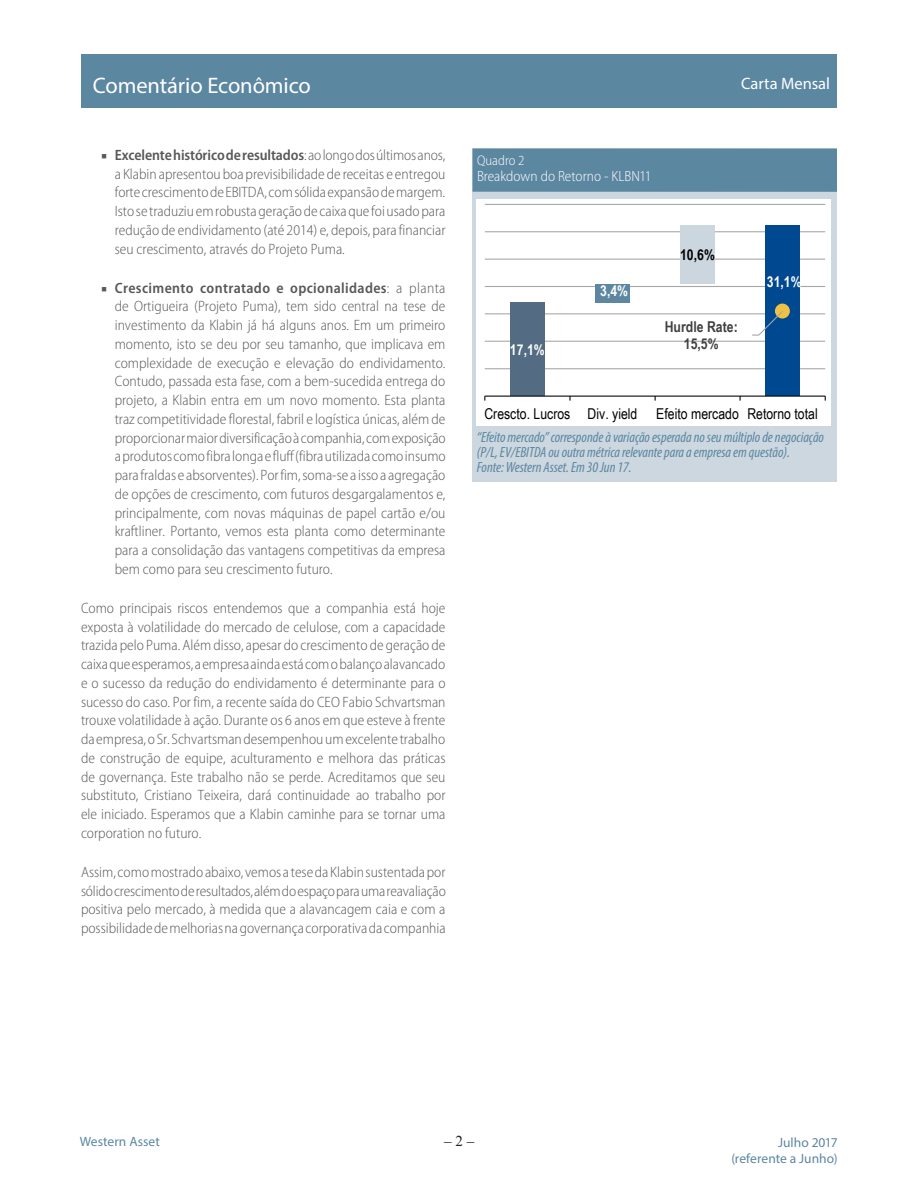
<style>
.page{position:relative;width:918px;height:1188px;background:#fff}
.page>*{position:absolute;margin:0;border:0;box-sizing:border-box;transform-origin:0 0}
.t1{font:22.5px "Myriad Pro";letter-spacing:-.005em;color:#fff}
.t2{font:16.5px "Myriad Pro";color:#fff}
.Subhead{font:300 semi-condensed 15px/18.8px "Myriad Pro";color:#57585a;text-align:justify}
.t3{font:15px "Arial Narrow";color:#000}
.t4{font:700 15px/17.2px "Arial Narrow";color:#404040;text-align:center}
.t5{font:700 15px "Arial Narrow";color:#fff}
.t6{font:700 15px "Arial Narrow";color:#000}
.Page{font:15px "Times New Roman";color:#231f20}
.t7{font:italic condensed 14.85px/14.9px "Myriad Pro";letter-spacing:-.005em;color:#5c87a1}
.t8{font:300 semi-condensed 14.85px "Myriad Pro";letter-spacing:.005em;color:#fff}
.t9{font:300 semi-condensed 13.95px "Myriad Pro";color:#fff}
.t10{font:13.5px/16.2px "Myriad Pro";letter-spacing:.005em;color:#5c87a1;text-align:right}
.s1{font-family:"Minion Pro";font-weight:700;font-stretch:condensed}
.s2{font-weight:600}
</style>
<div class="page">
<div style="left:81px;top:54px;width:756px;height:54px;background:#5c87a1"></div>
<div style="left:472px;top:149px;width:365px;height:333px;background:#cdd7e0"></div>
<div style="left:472px;top:149px;width:365px;height:43px;background:#5c87a1"></div>
<div style="left:477px;top:200px;width:354px;height:226px;background:#fff"></div>
<hr style="left:485px;top:368px;width:340px;height:1px;background:#a6a6a6">
<hr style="left:485px;top:341px;width:340px;height:1px;background:#a6a6a6">
<hr style="left:485px;top:313px;width:340px;height:1px;background:#a6a6a6">
<hr style="left:485px;top:286px;width:340px;height:1px;background:#a6a6a6">
<hr style="left:485px;top:259px;width:340px;height:1px;background:#a6a6a6">
<hr style="left:485px;top:231px;width:340px;height:1px;background:#a6a6a6">
<hr style="left:485px;top:204px;width:340px;height:1px;background:#a6a6a6">
<div style="left:510px;top:302px;width:34px;height:94px;background:#536c83"></div>
<div style="left:596px;top:284px;width:34px;height:18px;background:#5d87a1"></div>
<div style="left:681px;top:226px;width:34px;height:58px;background:#ccd6df"></div>
<div style="left:766px;top:226px;width:34px;height:170px;background:#004990"></div>
<hr style="left:485px;top:396px;width:340px;height:1px;background:#000">
<div style="left:775px;top:304px;width:15px;height:15px;background:#efc246;border-radius:50%"></div>
<svg style="left:752px;top:310px;width:32px;height:27px"></svg>
<p class="t1" style="left:93px;top:72px;width:220px">Comentário Econômico</p>
<p class="Subhead" style="left:115px;top:146px;width:332px;text-indent:-14px"><span class="s1">■</span> <span class="s2">Excelente histórico de resultados</span>: ao longo dos últimos anos, a Klabin apresentou boa previsibilidade de receitas e entregou forte crescimento de EBITDA, com sólida expansão de margem.<br>Isto se traduziu em robusta geração de caixa que foi usado para redução de endividamento (até 2014) e, depois, para financiar seu crescimento, através do Projeto Puma.</p>
<p class="Subhead" style="left:115px;top:278px;width:333px;text-indent:-14px"><span class="s1">■</span> <span class="s2">Crescimento contratado e opcionalidades</span>: a planta de Ortigueira (Projeto Puma), tem sido central na tese de investimento da Klabin já há alguns anos. Em um primeiro momento, isto se deu por seu tamanho, que implicava em complexidade de execução e elevação do endividamento.<br>Contudo, passada esta fase, com a bem-sucedida entrega do projeto, a Klabin entra em um novo momento. Esta planta traz competitividade florestal, fabril e logística únicas, além de proporcionar maior diversificação à companhia, com exposição a produtos como fibra longa e fluff (fibra utilizada como insumo para fraldas e absorventes). Por fim, soma-se a isso a agregação de opções de crescimento, com futuros desgargalamentos e, principalmente, com novas máquinas de papel cartão e/ou kraftliner. Portanto, vemos esta planta como determinante para a consolidação das vantagens competitivas da empresa bem como para seu crescimento futuro.</p>
<p class="Subhead" style="left:81px;top:599px;width:366px">Como principais riscos entendemos que a companhia está hoje exposta à volatilidade do mercado de celulose, com a capacidade trazida pelo Puma. Além disso, apesar do crescimento de geração de caixa que esperamos, a empresa ainda está com o balanço alavancado e o sucesso da redução do endividamento é determinante para o sucesso do caso. Por fim, a recente saída do CEO Fabio Schvartsman trouxe volatilidade à ação. Durante os 6 anos em que esteve à frente da empresa, o Sr. Schvartsman desempenhou um excelente trabalho de construção de equipe, aculturamento e melhora das práticas de governança. Este trabalho não se perde. Acreditamos que seu substituto, Cristiano Teixeira, dará continuidade ao trabalho por ele iniciado. Esperamos que a Klabin caminhe para se tornar uma corporation no futuro.</p>
<p class="Subhead" style="left:81px;top:863px;width:366px">Assim, como mostrado abaixo, vemos a tese da Klabin sustentada por sólido crescimento de resultados, além do espaço para uma reavaliação positiva pelo mercado, à medida que a alavancagem caia e com a possibilidade de melhorias na governança corporativa da companhia</p>
<p class="t9" style="left:477px;top:153px;width:49px">Quadro 2</p>
<p class="t8" style="left:477px;top:168px;width:176px">Breakdown do Retorno - KLBN11</p>
<p class="t2" style="left:741px;top:73px;width:91px">Carta Mensal</p>
<p class="t5" style="left:510px;top:338px;width:36px">17,1%</p>
<p class="t5" style="left:600px;top:279px;width:29px">3,4%</p>
<p class="t6" style="left:680px;top:244px;width:36px">10,6%</p>
<p class="t4" style="left:665px;top:317px;width:75px">Hurdle Rate:<br>15,5%</p>
<p class="t5" style="left:767px;top:270px;width:36px">31,1%</p>
<p class="t3" style="left:484px;top:403px;width:155px">Crescto. Lucros Div. yield</p>
<p class="t3" style="left:656px;top:403px;width:163px">Efeito mercado Retorno total</p>
<p class="t7" style="left:477px;top:430px;width:349px">“Efeito mercado” corresponde à variação esperada no seu múltiplo de negociação (P/L, EV/EBITDA ou outra métrica relevante para a empresa em questão).</p>
<p class="t7" style="left:477px;top:460px;width:156px">Fonte: Western Asset. Em 30 Jun 17.</p>
<p class="Page" style="left:444px;top:1131px;width:31px">– 2 –</p>
<p class="t10" style="left:80px;top:1133px;width:82px">Western Asset</p>
<p class="t10" style="left:731px;top:1134px;width:108px">Julho 2017 (referente a Junho)</p>
</div>
